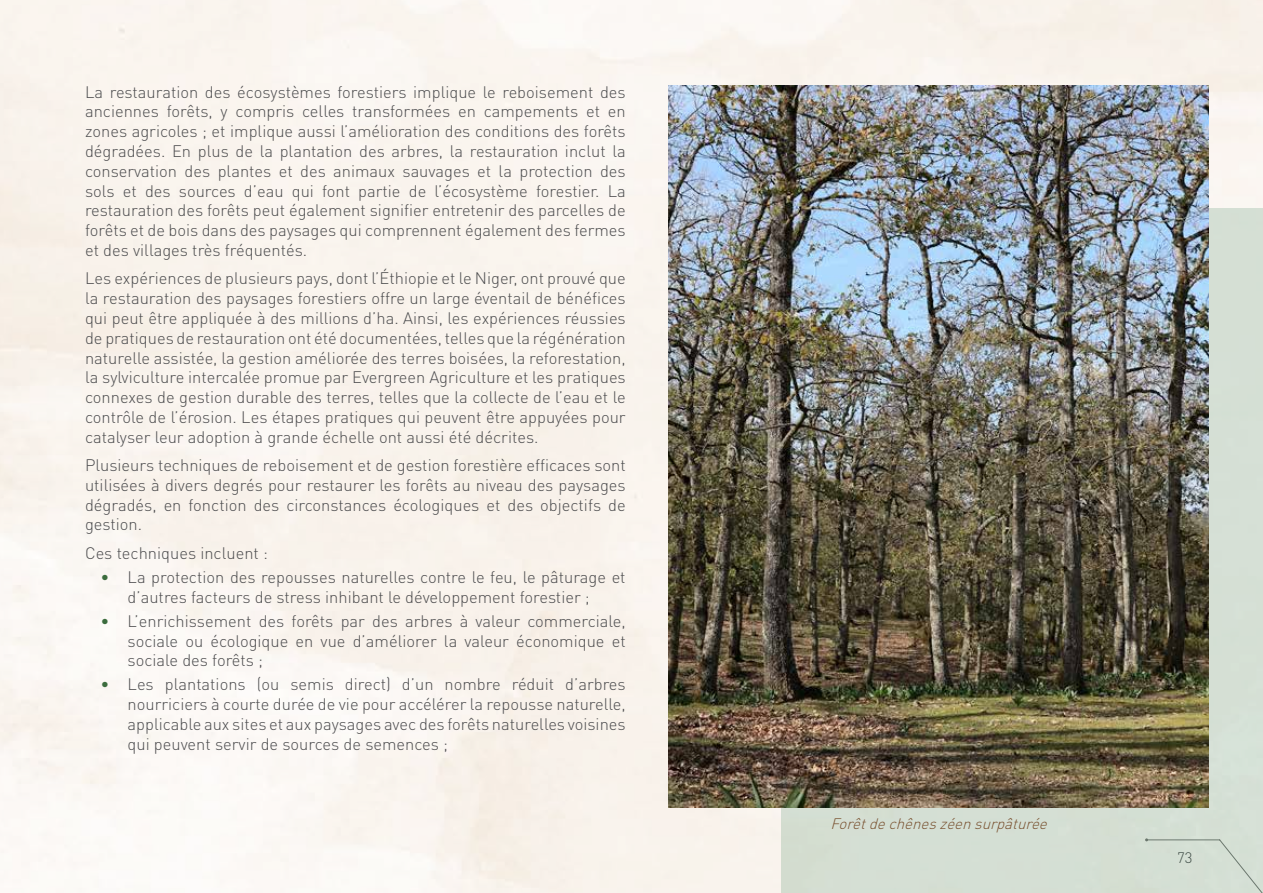
<style>
.page{position:relative;width:1263px;height:893px;background:#fff}
.page>*{position:absolute;margin:0;border:0;box-sizing:border-box;transform-origin:0 0}
.t1{font:300 16.5px/19.8px "DIN Pro";color:#4b4b4d;text-align:justify}
.t2{font:italic 300 15px "DIN Pro";color:#78502e}
.t3{font:300 15px "DIN Pro";color:#4b4b4d}
.s1{color:#3b6c3d}
</style>
<div class="page">
<div style="left:781px;top:208px;width:482px;height:685px;background:#d5dfd4"></div>
<img style="left:668px;top:85px;width:541px;height:723px">
<p class="t1" style="left:85px;top:81px;width:542px">La restauration des écosystèmes forestiers implique le reboisement des anciennes forêts, y compris celles transformées en campements et en zones agricoles ; et implique aussi l’amélioration des conditions des forêts dégradées. En plus de la plantation des arbres, la restauration inclut la conservation des plantes et des animaux sauvages et la protection des sols et des sources d’eau qui font partie de l’écosystème forestier. La restauration des forêts peut également signifier entretenir des parcelles de forêts et de bois dans des paysages qui comprennent également des fermes et des villages très fréquentés.</p>
<p class="t1" style="left:85px;top:268px;width:542px">Les expériences de plusieurs pays, dont l’Éthiopie et le Niger, ont prouvé que la restauration des paysages forestiers offre un large éventail de bénéfices qui peut être appliquée à des millions d’ha. Ainsi, les expériences réussies de pratiques de restauration ont été documentées, telles que la régénération naturelle assistée, la gestion améliorée des terres boisées, la reforestation, la sylviculture intercalée promue par Evergreen Agriculture et les pratiques connexes de gestion durable des terres, telles que la collecte de l’eau et le contrôle de l’érosion. Les étapes pratiques qui peuvent être appuyées pour catalyser leur adoption à grande échelle ont aussi été décrites.</p>
<p class="t1" style="left:85px;top:455px;width:542px">Plusieurs techniques de reboisement et de gestion forestière efficaces sont utilisées à divers degrés pour restaurer les forêts au niveau des paysages dégradés, en fonction des circonstances écologiques et des objectifs de gestion.</p>
<p class="t1" style="left:85px;top:542px;width:184px">Ces techniques incluent :</p>
<p class="t1" style="left:101px;top:566px;width:527px;text-align:center"><span class="s1">•</span> La protection des repousses naturelles contre le feu, le pâturage et d’autres facteurs de stress inhibant le développement forestier ;</p>
<p class="t1" style="left:128px;top:610px;width:500px;text-indent:-27px"><span class="s1">•</span> L’enrichissement des forêts par des arbres à valeur commerciale, sociale ou écologique en vue d’améliorer la valeur économique et sociale des forêts ;</p>
<p class="t1" style="left:128px;top:674px;width:500px;text-indent:-27px"><span class="s1">•</span> Les plantations (ou semis direct) d’un nombre réduit d’arbres nourriciers à courte durée de vie pour accélérer la repousse naturelle, applicable aux sites et aux paysages avec des forêts naturelles voisines qui peuvent servir de sources de semences ;</p>
<p class="t2" style="left:830px;top:813px;width:223px">Forêtdechêneszéensurpâturée</p>
<p class="t3" style="left:1177px;top:848px;width:17px">73</p>
</div>
